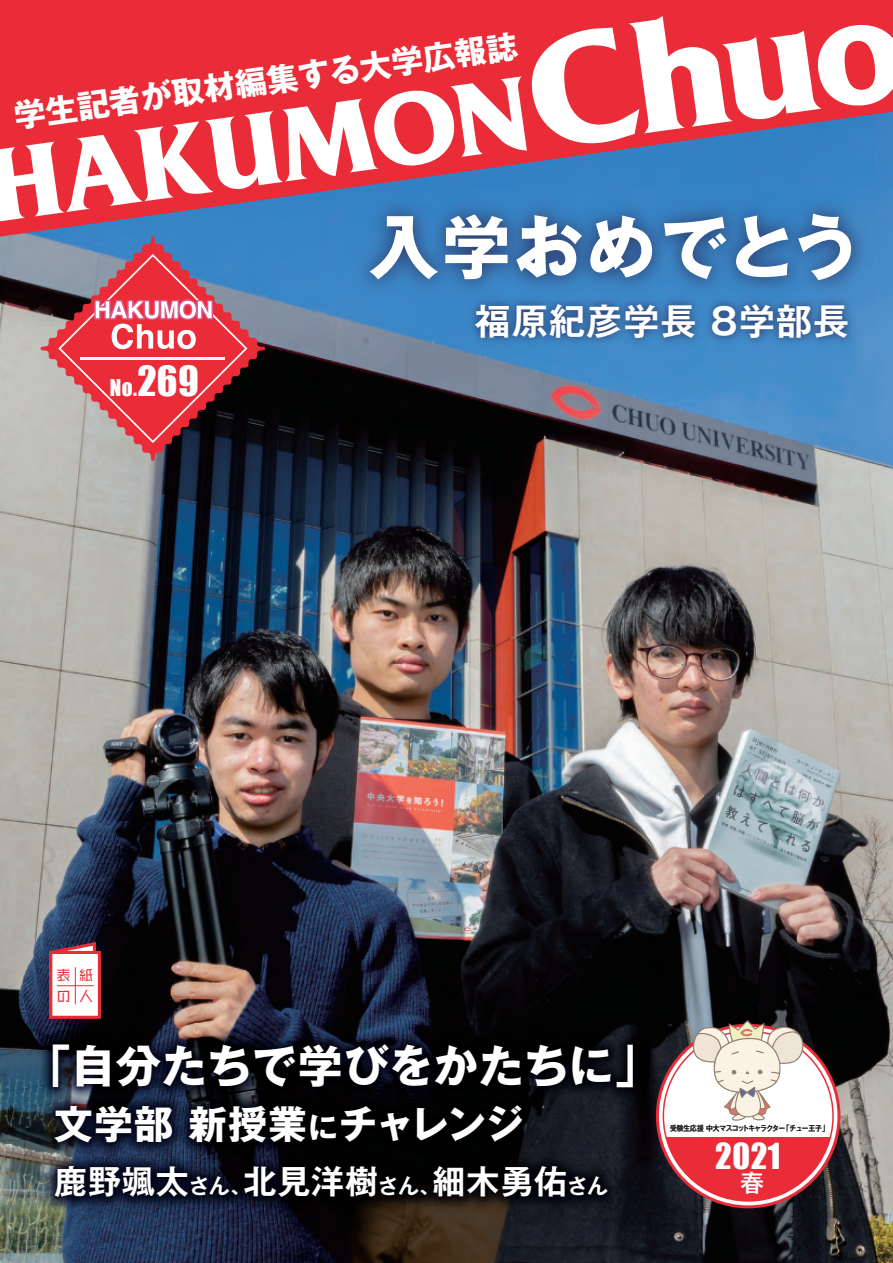
<style>
.page{position:relative;width:893px;height:1263px;background:#fff}
.page>*{position:absolute;margin:0;border:0;box-sizing:border-box;transform-origin:0 0}
.t1{font:700 69px "Gothic MB101 Pro";letter-spacing:.05em;color:#fff}
.t2{font:700 45px "Gothic MB101 Pro";letter-spacing:-.005em;color:#fff}
.t3{font:700 39px "Gothic MB101 Pro";letter-spacing:-.005em;color:#fff}
.t4{font:700 36px "Gothic MB101 Pro De";letter-spacing:.03em;color:#fff}
.t5{font:700 33px "Gothic MB101 Pro De";letter-spacing:.025em;color:#fff}
.t6{font:33px "Impact";color:#fff}
.t7{font:700 31.95px "Gothic MB101 Pro";color:#fff}
.t8{font:500 24px "Gothic MB101 Pro";color:#fff}
.t9{font:21.3px "Impact";color:#fff}
.t10{font:13.65px/21.1px "VDL Line G Regular";color:#e92c37}
.t11{font:500 7.5px "Gothic MB101 Pro";letter-spacing:-.075em;color:#231f20;scale:.9 1}
.s1{font-size:38.25px}
.s2{font-size:30px}
.s3{font-size:21px}
</style>
<div class="page">
<img style="left:0;top:0;width:893px;height:1263px">
<h3 class="t7" style="left:10px;top:90px;width:510px;rotate:-8deg">学生記者が取材編集する大学広報誌</h3>
<h3 class="t9" style="left:110px;top:371px;width:90px">No.<span class="s1">269</span></h3>
<h1 class="t1" style="left:369px;top:190px;width:492px">入学おめでとう</h1>
<h3 class="t4" style="left:475px;top:291px;width:376px">福原紀彦学長 ８学部長</h3>
<h3 class="t10" style="left:57px;top:964px;width:38px">表 紙の 人</h3>
<h2 class="t2" style="left:26px;top:1029px;width:635px">「自分たちで学びをかたちに」</h2>
<h3 class="t3" style="left:54px;top:1092px;width:471px">文学部 新授業<span class="s2">に</span>チャレンジ</h3>
<h3 class="t5" style="left:54px;top:1154px;width:555px">鹿野颯太<span class="s3">さん、</span>北見洋樹<span class="s3">さん、</span>細木勇佑<span class="s3">さん</span></h3>
<p class="t11" style="left:670px;top:1122px;width:178px">受験生応援 中大マスコットキャラクター「チュー王子」</p>
<h3 class="t6" style="left:715px;top:1130px;width:67px">2021</h3>
<h3 class="t8" style="left:740px;top:1163px;width:25px">春</h3>
</div>
